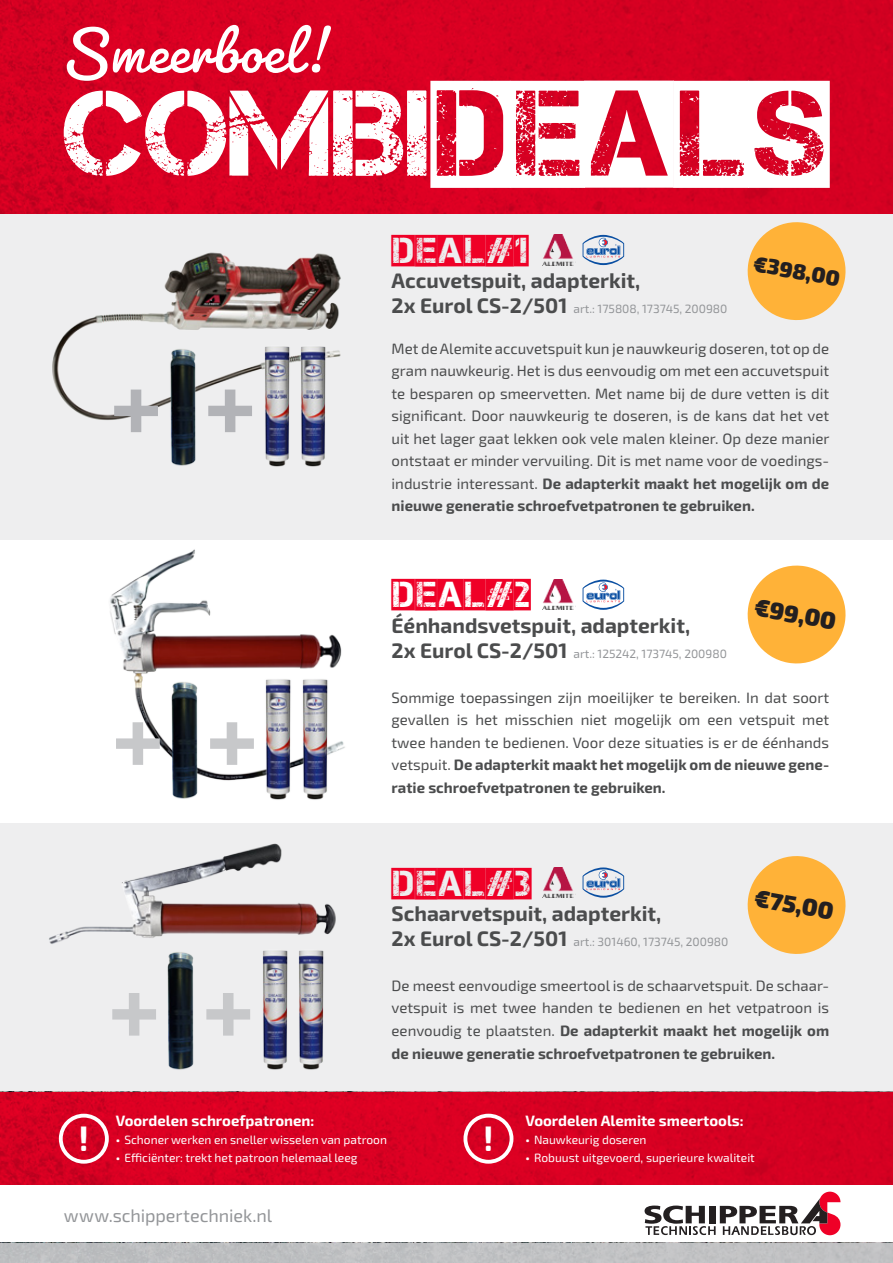
<style>
.page{position:relative;width:893px;height:1263px;background:#fff}
.page>*{position:absolute;margin:0;border:0;box-sizing:border-box;transform-origin:0 0}
.t1{font:121.65px "Captureit";color:#fff}
.t2{font:700 96.15px "Exo 2.0";color:#c7c8ca}
.t3{font:700 96.15px "Exo 2.0";color:#b2b3b7}
.t4{font:72.6px "Pacifico";color:#fff}
.t5{font:36px "Captureit 2";color:#ef0027}
.t6{font:700 35.25px "Exo 2.0";color:#fff}
.t7{font:900 24px "Exo 2.0";color:#231f20}
.t8{font:900 21.6px "Exo 2.0";color:#231f20}
.t9{font:700 21px "Exo 2.0";color:#4b4c4d}
.t10{font:18px "Exo 2.0";letter-spacing:-.005em;color:#939598}
.t11{font:15px/22.5px "Exo 2.0";color:#4b4c4d;text-align:justify}
.t12{font:700 15px "Exo 2.0";color:#fff}
.t13{font:12px "Exo 2.0";color:#fff}
.t14{font:12px "Exo 2.0";color:#939598}
.s1{font-family:"Captureit 2"}
.s2{font-weight:700}
</style>
<div class="page">
<div style="left:0;top:823px;width:893px;height:297px;background:#eeeeef"></div>
<div style="left:0;top:213px;width:893px;height:327px;background:#eeeeef"></div>
<div style="left:0;top:0;width:893px;height:213px;background:#d70022"></div>
<svg style="left:0;top:1092px;width:893px;height:93px;fill:#d80022"></svg>
<img style="left:52px;top:252px;width:289px;height:168px">
<img style="left:256px;top:338px;width:37px;height:129px">
<img style="left:293px;top:338px;width:40px;height:129px">
<img style="left:158px;top:341px;width:51px;height:125px">
<img style="left:110px;top:549px;width:235px;height:232px">
<img style="left:258px;top:671px;width:36px;height:129px">
<img style="left:294px;top:671px;width:41px;height:129px">
<img style="left:159px;top:674px;width:51px;height:125px">
<img style="left:49px;top:843px;width:287px;height:101px">
<img style="left:254px;top:941px;width:37px;height:129px">
<img style="left:291px;top:941px;width:41px;height:129px">
<img style="left:167px;top:952px;width:27px;height:118px">
<svg style="left:747px;top:222px;width:99px;height:99px"></svg>
<svg style="left:747px;top:565px;width:99px;height:99px"></svg>
<svg style="left:747px;top:856px;width:99px;height:98px"></svg>
<svg style="left:645px;top:1192px;width:195px;height:43px"></svg>
<div style="left:0;top:1243px;width:893px;height:20px;background:#bfc0c2"></div>
<div style="left:59px;top:1114px;width:50px;height:50px;border:4px solid #fff;border-radius:50%"></div>
<div style="left:463px;top:1114px;width:50px;height:50px;border:4px solid #fff;border-radius:50%"></div>
<img style="left:543px;top:235px;width:31px;height:30px">
<img style="left:543px;top:580px;width:31px;height:30px">
<img style="left:543px;top:867px;width:31px;height:31px">
<svg style="left:583px;top:235px;width:41px;height:30px"></svg>
<svg style="left:583px;top:580px;width:41px;height:30px"></svg>
<svg style="left:583px;top:867px;width:41px;height:31px"></svg>
<p class="t4" style="left:64px;top:5px;width:264px">Smeerboel!</p>
<p class="t1" style="left:64px;top:65px;width:767px">COMBI<span class="s1">DEALS</span></p>
<p class="t3" style="left:110px;top:349px;width:147px">+ +</p>
<p class="t2" style="left:112px;top:681px;width:147px">+ +</p>
<p class="t2" style="left:108px;top:952px;width:147px">+ +</p>
<p class="t5" style="left:392px;top:234px;width:139px">DEAL#1</p>
<p class="t9" style="left:392px;top:268px;width:250px">Accuvetspuit, adapterkit,</p>
<p class="t9" style="left:392px;top:293px;width:177px">2x Eurol CS-2/501</p>
<p class="t11" style="left:392px;top:338px;width:439px">Met de Alemite accuvetspuit kun je nauwkeurig doseren, tot op de gram nauwkeurig. Het is dus eenvoudig om met een accuvetspuit te besparen op smeervetten. Met name bij de dure vetten is dit significant. Door nauwkeurig te doseren, is de kans dat het vet uit het lager gaat lekken ook vele malen kleiner. Op deze manier ontstaat er minder vervuiling. Dit is met name voor de voedings&shy;industrie interessant. <span class="s2">De adapterkit maakt het mogelijk om de nieuwe generatie schroefvetpatronen te gebruiken.</span></p>
<p class="t8" style="left:756px;top:250px;width:89px;rotate:10deg">€398,00</p>
<p class="t14" style="left:573px;top:302px;width:156px">art.: 175808, 173745, 200980</p>
<p class="t5" style="left:392px;top:579px;width:141px">DEAL#2</p>
<p class="t9" style="left:392px;top:613px;width:300px">Éénhandsvetspuit, adapterkit,</p>
<p class="t9" style="left:392px;top:638px;width:177px">2x Eurol CS-2/501</p>
<p class="t11" style="left:392px;top:687px;width:439px">Sommige toepassingen zijn moeilijker te bereiken. In dat soort gevallen is het misschien niet mogelijk om een vetspuit met twee handen te bedienen. Voor deze situaties is er de éénhands vetspuit. <span class="s2">De adapterkit maakt het mogelijk om de nieuwe gene&shy;ratie schroefvetpatronen te gebruiken.</span></p>
<p class="t7" style="left:757px;top:592px;width:84px;rotate:10deg">€99,00</p>
<p class="t14" style="left:573px;top:646px;width:155px">art.: 125242, 173745, 200980</p>
<p class="t5" style="left:392px;top:867px;width:141px">DEAL#3</p>
<p class="t9" style="left:392px;top:901px;width:271px">Schaarvetspuit, adapterkit,</p>
<p class="t9" style="left:392px;top:926px;width:177px">2x Eurol CS-2/501</p>
<p class="t11" style="left:392px;top:975px;width:439px">De meest eenvoudige smeertool is de schaarvetspuit. De schaar&shy;vetspuit is met twee handen te bedienen en het vetpatroon is eenvoudig te plaatsten. <span class="s2">De adapterkit maakt het mogelijk om de nieuwe generatie schroefvetpatronen te gebruiken.</span></p>
<p class="t7" style="left:757px;top:883px;width:81px;rotate:10deg">€75,00</p>
<p class="t14" style="left:573px;top:935px;width:157px">art.: 301460, 173745, 200980</p>
<p class="t12" style="left:116px;top:1111px;width:200px">Voordelen schroefpatronen:</p>
<p class="t13" style="left:116px;top:1132px;width:273px"><span class="s2">•</span> Schoner werken en sneller wisselen van patroon</p>
<p class="t13" style="left:116px;top:1150px;width:243px"><span class="s2">•</span> Efficiënter: trekt het patroon helemaal leeg</p>
<p class="t6" style="left:79px;top:1117px;width:12px">!</p>
<p class="t6" style="left:483px;top:1117px;width:12px">!</p>
<p class="t10" style="left:64px;top:1205px;width:210px">www.schippertechniek.nl</p>
<p class="t12" style="left:525px;top:1111px;width:220px">Voordelen Alemite smeertools:</p>
<p class="t13" style="left:525px;top:1132px;width:123px"><span class="s2">•</span> Nauwkeurig doseren</p>
<p class="t13" style="left:525px;top:1150px;width:231px"><span class="s2">•</span> Robuust uitgevoerd, superieure kwaliteit</p>
</div>
